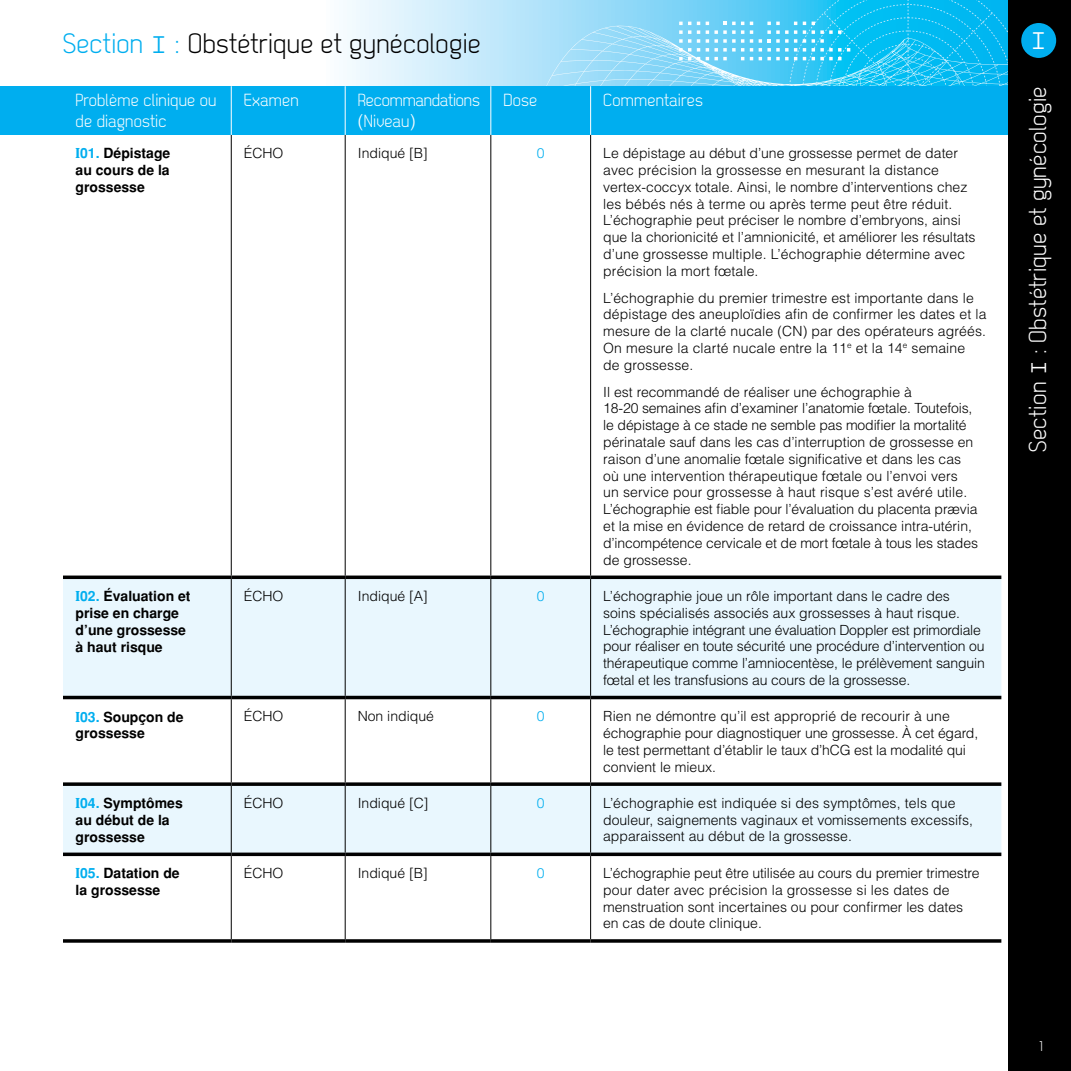
<style>
.page{position:relative;width:1071px;height:1071px;background:#fff}
.page>*{position:absolute;margin:0;border:0;box-sizing:border-box;transform-origin:0 0}
.t1{font:28px "Dekar";letter-spacing:.01em;color:#000}
.t2{font:700 28px "Prestige Elite Std";color:#fff}
.t3{font:24.5px "Dekar";letter-spacing:.01em;color:#fff}
.t4{font:17.5px/21px "Dekar";letter-spacing:.01em;color:#fff}
.t5{font:17.5px/21px "Dekar";letter-spacing:-.01em;color:#fff}
.t6{font:300 14px/16.8px "Helvetica";color:#000}
.t7{font:700 14px/16.8px "Helvetica";color:#000}
.t8{font:300 14px "Helvetica";color:#00aeef}
.t9{font:14px "Dekar";color:#fff}
.s1{color:#00aeef}
.s2{font-family:"Prestige Elite Std";font-weight:700;color:#00aeef}
.s3{font-family:"Helvetica";font-weight:300}
.s4{font-family:"Aldine 721 BT";font-stretch:condensed;color:#00aeef}
.s5{font-family:"Prestige Elite Std";font-weight:700}
</style>
<div class="page">
<svg style="left:347px;top:0;width:412px;height:86px;background:#bfe8fa"></svg>
<svg style="left:437px;top:25px;width:322px;height:61px;background:#a6e0f9"></svg>
<svg style="left:759px;top:0;width:249px;height:86px;background:#26c4f3"></svg>
<svg style="left:750px;top:22px;width:3px;height:38px"></svg>
<svg style="left:706px;top:22px;width:38px;height:38px"></svg>
<svg style="left:697px;top:22px;width:3px;height:38px"></svg>
<svg style="left:679px;top:22px;width:12px;height:38px"></svg>
<div style="left:0;top:86px;width:1071px;height:49px;background:#00aeef"></div>
<div style="left:1008px;top:0;width:63px;height:1071px;background:#000"></div>
<div style="left:1021px;top:23px;width:35px;height:35px;background:#00aeef;border-radius:50%"></div>
<svg style="left:230px;top:86px;width:362px;height:49px"></svg>
<svg style="left:63px;top:579px;width:938px;height:274px;fill:#e9f7fe"></svg>
<hr style="left:231px;top:135px;width:1px;height:441px;background:#000">
<hr style="left:345px;top:135px;width:1px;height:441px;background:#000">
<hr style="left:231px;top:579px;width:1px;height:117px;background:#000">
<hr style="left:345px;top:579px;width:1px;height:117px;background:#000">
<hr style="left:231px;top:699px;width:1px;height:83px;background:#000">
<hr style="left:345px;top:699px;width:1px;height:83px;background:#000">
<hr style="left:231px;top:856px;width:1px;height:83px;background:#000">
<hr style="left:345px;top:856px;width:1px;height:83px;background:#000">
<hr style="left:231px;top:86px;width:1px;height:49px;background:#fff">
<hr style="left:345px;top:86px;width:1px;height:49px;background:#fff">
<hr style="left:490px;top:86px;width:1px;height:49px;background:#fff">
<hr style="left:590px;top:86px;width:1px;height:49px;background:#fff">
<hr style="left:590px;top:135px;width:1px;height:441px;background:#000">
<hr style="left:590px;top:579px;width:1px;height:117px;background:#000">
<hr style="left:590px;top:699px;width:1px;height:83px;background:#000">
<hr style="left:590px;top:856px;width:1px;height:83px;background:#000">
<hr style="left:490px;top:135px;width:1px;height:441px;background:#000">
<hr style="left:490px;top:579px;width:1px;height:117px;background:#000">
<hr style="left:490px;top:699px;width:1px;height:83px;background:#000">
<hr style="left:490px;top:856px;width:1px;height:83px;background:#000">
<hr style="left:63px;top:576px;width:168px;height:3px;background:#000">
<hr style="left:231px;top:576px;width:114px;height:3px;background:#000">
<hr style="left:345px;top:576px;width:146px;height:3px;background:#000">
<hr style="left:491px;top:576px;width:100px;height:3px;background:#000">
<hr style="left:591px;top:576px;width:410px;height:3px;background:#000">
<hr style="left:63px;top:696px;width:168px;height:3px;background:#000">
<hr style="left:231px;top:696px;width:114px;height:3px;background:#000">
<hr style="left:345px;top:696px;width:146px;height:3px;background:#000">
<hr style="left:491px;top:696px;width:100px;height:3px;background:#000">
<hr style="left:591px;top:696px;width:410px;height:3px;background:#000">
<svg style="left:63px;top:782px;width:168px;height:4px"></svg>
<svg style="left:231px;top:782px;width:114px;height:4px"></svg>
<svg style="left:345px;top:782px;width:146px;height:4px"></svg>
<svg style="left:491px;top:782px;width:100px;height:4px"></svg>
<svg style="left:591px;top:782px;width:410px;height:4px;background:#1e1f1f"></svg>
<hr style="left:231px;top:786px;width:1px;height:67px;background:#000">
<hr style="left:345px;top:786px;width:1px;height:67px;background:#000">
<hr style="left:490px;top:786px;width:1px;height:67px;background:#000">
<hr style="left:590px;top:786px;width:1px;height:67px;background:#000">
<hr style="left:63px;top:853px;width:168px;height:3px;background:#000">
<hr style="left:231px;top:853px;width:114px;height:3px;background:#000">
<hr style="left:345px;top:853px;width:146px;height:3px;background:#000">
<hr style="left:491px;top:853px;width:100px;height:3px;background:#000">
<hr style="left:591px;top:853px;width:410px;height:3px;background:#000">
<svg style="left:231px;top:939px;width:114px;height:4px"></svg>
<svg style="left:345px;top:939px;width:146px;height:4px"></svg>
<svg style="left:491px;top:939px;width:100px;height:4px"></svg>
<svg style="left:591px;top:939px;width:410px;height:4px;background:#1f1f1f"></svg>
<svg style="left:63px;top:939px;width:168px;height:4px"></svg>
<h1 class="t1" style="left:63px;top:29px;width:419px"><span class="s1">Section</span> <span class="s2">I</span> <span class="s1">:</span> Obstétrique et gynécologie</h1>
<p class="t4" style="left:76px;top:90px;width:143px">Problème clinique ou de diagnostic</p>
<p class="t4" style="left:244px;top:90px;width:56px">Examen</p>
<p class="t5" style="left:358px;top:90px;width:124px">Recommandations <span class="s3">(</span>Niveau<span class="s3">)</span></p>
<p class="t4" style="left:503px;top:90px;width:35px">Dose</p>
<p class="t4" style="left:603px;top:90px;width:101px">Commentaires</p>
<p class="t7" style="left:76px;top:145px;width:96px;text-align:justify"><span class="s4">I</span><span class="s1">01.</span> Dépistage au cours de la grossesse</p>
<p class="t6" style="left:244px;top:144px;width:41px">ÉCHO</p>
<p class="t6" style="left:358px;top:144px;width:72px">Indiqué [B]</p>
<p class="t8" style="left:537px;top:144px;width:9px">0</p>
<p class="t6" style="left:603px;top:144px;width:374px">Le dépistage au début d’une grossesse permet de dater avec précision la grossesse en mesurant la distance vertex-coccyx totale. Ainsi, le nombre d’interventions chez les bébés nés à terme ou après terme peut être réduit.<br>L’échographie peut préciser le nombre d’embryons, ainsi que la chorionicité et l’amnionicité, et améliorer les résultats d’une grossesse multiple. L’échographie détermine avec précision la mort fœtale.</p>
<p class="t6" style="left:603px;top:289px;width:385px">L’échographie du premier trimestre est importante dans le dépistage des aneuploïdies afin de confirmer les dates et la mesure de la clarté nucale (CN) par des opérateurs agréés.<br>On mesure la clarté nucale entre la 11<sup>e</sup> et la 14<sup>e</sup> semaine<br>de grossesse.</p>
<p class="t6" style="left:603px;top:383px;width:376px">Il est recommandé de réaliser une échographie à<br>18-20 semaines afin d’examiner l’anatomie fœtale. Toutefois, le dépistage à ce stade ne semble pas modifier la mortalité périnatale sauf dans les cas d’interruption de grossesse en raison d’une anomalie fœtale significative et dans les cas où une intervention thérapeutique fœtale ou l’envoi vers<br>un service pour grossesse à haut risque s’est avéré utile.<br>L’échographie est fiable pour l’évaluation du placenta prævia et la mise en évidence de retard de croissance intra-utérin, d’incompétence cervicale et de mort fœtale à tous les stades de grossesse.</p>
<p class="t7" style="left:76px;top:588px;width:117px"><span class="s4">I</span><span class="s1">02.</span> Évaluation et prise en charge d’une grossesse à haut risque</p>
<p class="t6" style="left:244px;top:587px;width:41px">ÉCHO</p>
<p class="t6" style="left:358px;top:587px;width:72px">Indiqué [A]</p>
<p class="t8" style="left:537px;top:587px;width:9px">0</p>
<p class="t6" style="left:603px;top:587px;width:383px">L’échographie joue un rôle important dans le cadre des soins spécialisés associés aux grossesses à haut risque.<br>L’échographie intégrant une évaluation Doppler est primordiale pour réaliser en toute sécurité une procédure d’intervention ou thérapeutique comme l’amniocentèse, le prélèvement sanguin fœtal et les transfusions au cours de la grossesse.</p>
<p class="t7" style="left:76px;top:708px;width:110px"><span class="s4">I</span><span class="s1">03.</span> Soupçon de grossesse</p>
<p class="t6" style="left:244px;top:707px;width:41px">ÉCHO</p>
<p class="t6" style="left:358px;top:707px;width:78px">Non indiqué</p>
<p class="t8" style="left:537px;top:707px;width:9px">0</p>
<p class="t6" style="left:603px;top:707px;width:377px">Rien ne démontre qu’il est approprié de recourir à une échographie pour diagnostiquer une grossesse. À cet égard, le test permettant d’établir le taux d’hCG est la modalité qui convient le mieux.</p>
<p class="t7" style="left:76px;top:795px;width:109px"><span class="s4">I</span><span class="s1">04.</span> Symptômes au début de la grossesse</p>
<p class="t6" style="left:244px;top:794px;width:41px">ÉCHO</p>
<p class="t6" style="left:358px;top:794px;width:72px">Indiqué [C]</p>
<p class="t8" style="left:537px;top:794px;width:9px">0</p>
<p class="t6" style="left:603px;top:794px;width:371px">L’échographie est indiquée si des symptômes, tels que douleur, saignements vaginaux et vomissements excessifs, apparaissent au début de la grossesse.</p>
<p class="t7" style="left:76px;top:865px;width:106px"><span class="s4">I</span><span class="s1">05.</span> Datation de la grossesse</p>
<p class="t6" style="left:244px;top:864px;width:41px">ÉCHO</p>
<p class="t6" style="left:358px;top:864px;width:72px">Indiqué [B]</p>
<p class="t8" style="left:537px;top:864px;width:9px">0</p>
<p class="t6" style="left:603px;top:864px;width:378px">L’échographie peut être utilisée au cours du premier trimestre pour dater avec précision la grossesse si les dates de menstruation sont incertaines ou pour confirmer les dates en cas de doute clinique.</p>
<h1 class="t2" style="left:1030px;top:26px;width:18px">I</h1>
<h2 class="t3" style="left:1026px;top:452px;width:367px;rotate:-90deg">Section <span class="s5">I</span> : Obstétrique et gynécologie</h2>
<p class="t9" style="left:1040px;top:1039px;width:5px">1</p>
</div>
